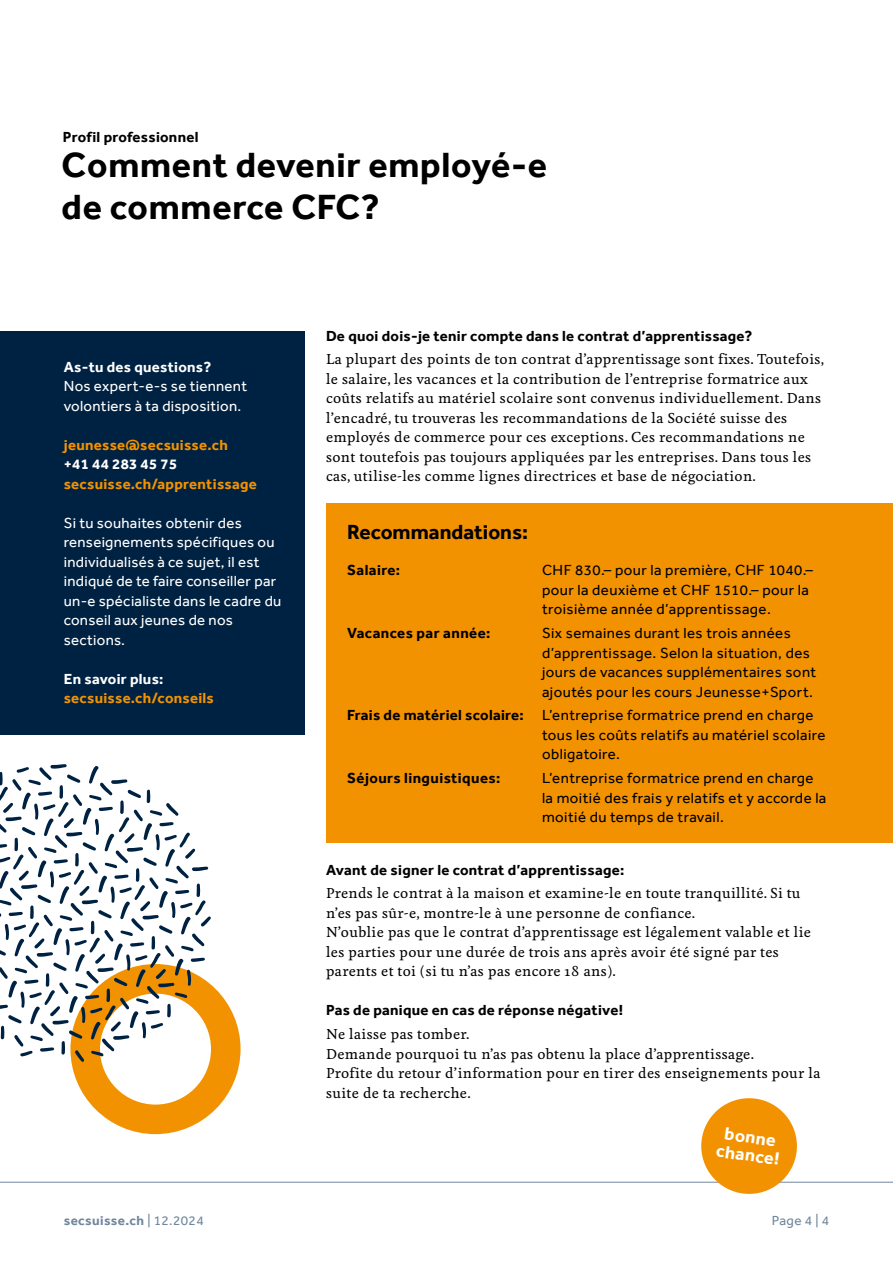
<style>
.page{position:relative;width:893px;height:1263px;background:#fff}
.page>*{position:absolute;margin:0;border:0;box-sizing:border-box;transform-origin:0 0}
.t1{font:700 36px/42px "Effra";letter-spacing:.02em;color:#000}
.t2{font:700 21px "Effra";color:#000}
.t3{font:700 18px/18px "Effra";color:#fff;text-align:center}
.t4{font:15px/19.5px "Effra";letter-spacing:.03em;color:#000}
.t5{font:15px/19.5px "Effra";letter-spacing:.02em;color:#fff}
.t6{font:700 15px "Effra";letter-spacing:.02em;color:#000}
.t7{font:700 15px "Effra";letter-spacing:.02em;color:#f39200}
.t8{font:700 15px "Effra";letter-spacing:.02em;color:#fff}
.t9{font:500 13.5px/19.5px "Feijoa";letter-spacing:.03em;color:#000}
.t10{font:700 13.5px "Effra";letter-spacing:.03em;color:#71879e}
.t11{font:13.5px "Effra";color:#71879e}
.s1{font-weight:700}
.s2{font-weight:400}
</style>
<div class="page">
<hr style="left:0;top:1182px;width:893px;height:1px;background:#71879e">
<svg style="left:0;top:764px;width:241px;height:370px"></svg>
<div style="left:326px;top:503px;width:567px;height:340px;background:#f39200"></div>
<div style="left:701px;top:1098px;width:96px;height:96px;background:#f39200;border-radius:50%"></div>
<div style="left:0;top:331px;width:305px;height:403px;background:#002242"></div>
<p class="t6" style="left:63px;top:128px;width:137px">Profil professionnel</p>
<h1 class="t1" style="left:62px;top:143px;width:487px">Comment devenir employé-e de commerce CFC?</h1>
<p class="t8" style="left:64px;top:358px;width:149px">As-tu des questions?</p>
<p class="t5" style="left:64px;top:376px;width:185px">Nos expert-e-s se tiennent volontiers à ta disposition.</p>
<p class="t7" style="left:64px;top:436px;width:166px">jeunesse@secsuisse.ch</p>
<p class="t8" style="left:64px;top:455px;width:115px">+41 44 283 45 75</p>
<p class="t7" style="left:64px;top:475px;width:195px">secsuisse.ch/apprentissage</p>
<p class="t5" style="left:64px;top:513px;width:219px">Si tu souhaites obtenir des renseignements spécifiques ou individualisés à ce sujet, il est indiqué de te faire conseiller par un-e spécialiste dans le cadre du conseil aux jeunes de nos sections.</p>
<p class="t8" style="left:64px;top:670px;width:101px">En savoir plus:</p>
<p class="t7" style="left:64px;top:689px;width:152px">secsuisse.ch/conseils</p>
<p class="t6" style="left:326px;top:327px;width:428px">De quoi dois-je tenir compte dans le contrat d’apprentissage?</p>
<p class="t9" style="left:326px;top:350px;width:500px">La plupart des points de ton contrat d’apprentissage sont fixes. Toutefois, le salaire, les vacances et la contribution de l’entreprise formatrice aux coûts relatifs au matériel scolaire sont convenus individuellement. Dans l’encadré, tu trouveras les recommandations de la Société suisse des employés de commerce pour ces exceptions. Ces recommandations ne sont toutefois pas toujours appliquées par les entreprises. Dans tous les cas, utilise-les comme lignes directrices et base de négociation.</p>
<h2 class="t2" style="left:347px;top:519px;width:182px">Recommandations:</h2>
<p class="t6" style="left:347px;top:561px;width:54px">Salaire:</p>
<p class="t4" style="left:542px;top:560px;width:273px">CHF 830.– pour la première, CHF 1040.– pour la deuxième et CHF 1510.– pour la troisième année d’apprentissage.</p>
<p class="t6" style="left:347px;top:624px;width:145px">Vacances par année:</p>
<p class="t4" style="left:542px;top:623px;width:276px">Six semaines durant les trois années d’apprentissage. Selon la situation, des jours de vacances supplémentaires sont ajoutés pour les cours Jeunesse+Sport.</p>
<p class="t4" style="left:542px;top:705px;width:285px;text-indent:-195px"><span class="s1">Frais de matériel scolaire:</span> L’entreprise formatrice prend en charge tous les coûts relatifs au matériel scolaire obligatoire.</p>
<p class="t6" style="left:347px;top:769px;width:155px">Séjours linguistiques:</p>
<p class="t4" style="left:542px;top:768px;width:286px">L’entreprise formatrice prend en charge la moitié des frais y relatifs et y accorde la moitié du temps de travail.</p>
<p class="t6" style="left:326px;top:861px;width:300px">Avant de signer le contrat d’apprentissage:</p>
<p class="t9" style="left:326px;top:884px;width:486px">Prends le contrat à la maison et examine-le en toute tranquillité. Si tu n’es pas sûr-e, montre-le à une personne de confiance.<br>N’oublie pas que le contrat d’apprentissage est légalement valable et lie les parties pour une durée de trois ans après avoir été signé par tes parents et toi (si tu n’as pas encore 18 ans).</p>
<p class="t6" style="left:326px;top:1001px;width:299px">Pas de panique en cas de réponse négative!</p>
<p class="t9" style="left:326px;top:1025px;width:496px">Ne laisse pas tomber.<br>Demande pourquoi tu n’as pas obtenu la place d’apprentissage.<br>Profite du retour d’information pour en tirer des enseignements pour la suite de ta recherche.</p>
<h3 class="t3" style="left:720px;top:1123px;width:65px;rotate:8deg">bonne chance!</h3>
<p class="t10" style="left:64px;top:1212px;width:141px">secsuisse.ch <span class="s2">| 12.2024</span></p>
<p class="t11" style="left:772px;top:1212px;width:59px">Page 4 | 4</p>
</div>
